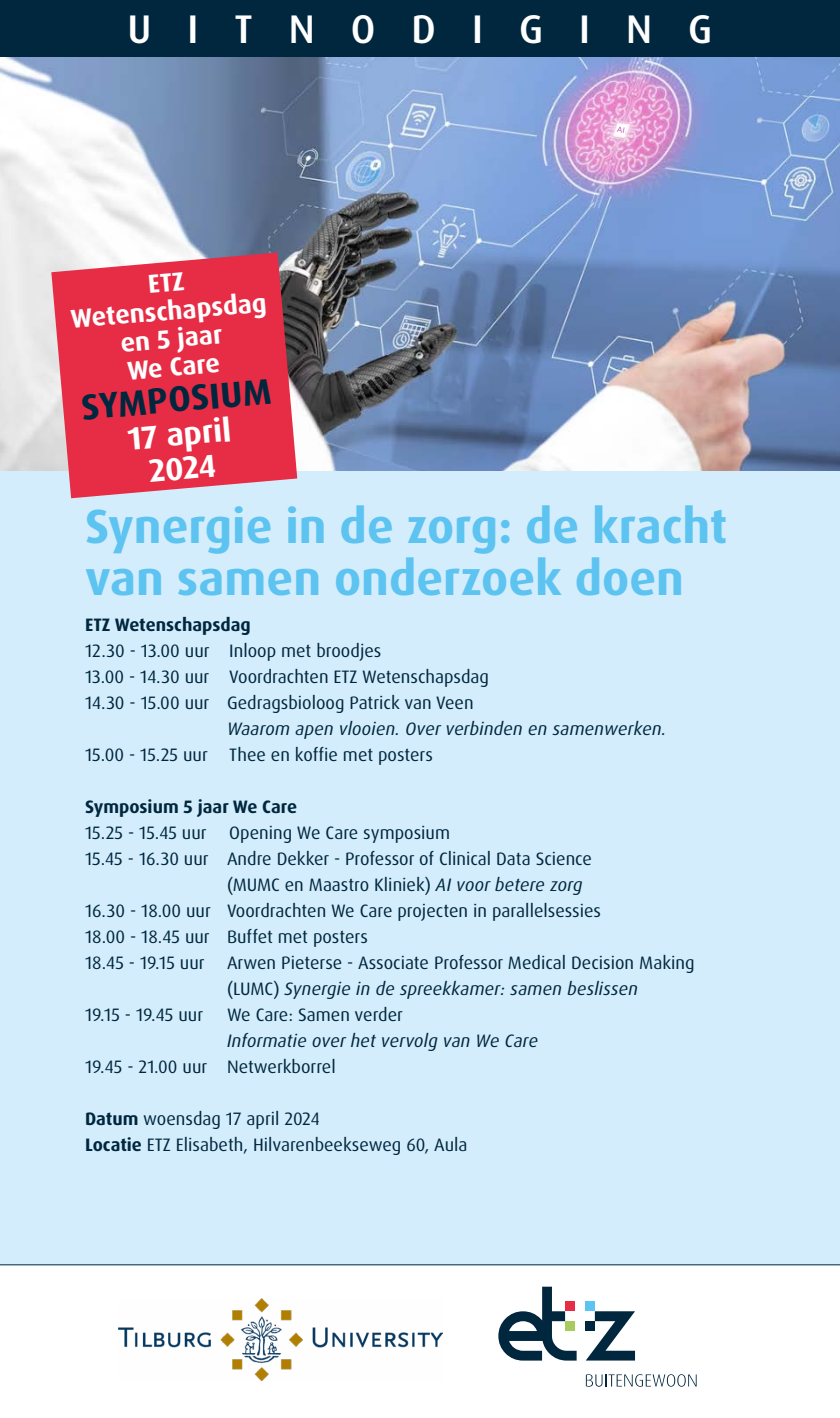
<style>
.page{position:relative;width:840px;height:1418px;background:#fff}
.page>*{position:absolute;margin:0;border:0;box-sizing:border-box;transform-origin:0 0}
.t1{font:700 48px/52px "Dax OT";color:#5dc3f0}
.t2{font:500 40px "Dax OT";letter-spacing:.9em;color:#fff}
.t3{font:700 36px "Dax OT";color:#00273e}
.t4{font:700 32px/34px "Dax OT";color:#fff;text-align:center}
.t5{font:700 26px/28px "Dax OT";color:#fff;text-align:center}
.t6{font:18px/26px "Dax OT";color:#00273e}
.t7{font:italic 18px "Dax OT";letter-spacing:.01em;color:#00273e}
.t8{font:700 18px "Dax OT";color:#00273e}
.s1{font-style:italic}
.s2{font-style:normal}
.s3{font-weight:700}
</style>
<div class="page">
<div style="left:0;top:471px;width:839px;height:793px;background:#d4edfc"></div>
<img style="left:0;top:57px;width:839px;height:414px">
<hr style="left:0;top:1264px;width:839px;height:1px;background:#00273e">
<div style="left:495px;top:1261px;width:225px;height:125px;background:#fff"></div>
<div style="left:584px;top:1301px;width:10px;height:10px;background:#5dc3f0"></div>
<svg style="left:498px;top:1286px;width:78px;height:74px"></svg>
<svg style="left:585px;top:1311px;width:49px;height:49px"></svg>
<div style="left:584px;top:1321px;width:10px;height:9px;background:#00273e"></div>
<div style="left:564px;top:1321px;width:10px;height:9px;background:#a9cb5e"></div>
<svg style="left:585px;top:1374px;width:111px;height:12px"></svg>
<svg style="left:51px;top:252px;width:246px;height:246px;background:#e1445a"></svg>
<img style="left:119px;top:1298px;width:323px;height:82px">
<svg style="left:614px;top:124px;width:12px;height:12px"></svg>
<div style="left:0;top:0;width:839px;height:57px;background:#00273e"></div>
<h2 class="t2" style="left:127px;top:3px;width:586px">UITNODIGING</h2>
<h3 class="t5" style="left:67px;top:278px;width:198px;rotate:-5deg">ETZ<br>Wetenschapsdag en 5 jaar<br>We Care</h3>
<h3 class="t3" style="left:79px;top:384px;width:192px;rotate:-5deg">SYMPOSIUM</h3>
<h3 class="t4" style="left:126px;top:422px;width:105px;rotate:-5deg">17 april<br>2024</h3>
<h1 class="t1" style="left:85px;top:500px;width:643px">Synergie in de zorg: de kracht van samen onderzoek doen</h1>
<p class="t8" style="left:85px;top:613px;width:167px">ETZ Wetenschapsdag</p>
<p class="t6" style="left:85px;top:638px;width:405px">12.30 - 13.00 uur Inloop met broodjes<br>13.00 - 14.30 uur Voordrachten ETZ Wetenschapsdag<br>14.30 - 15.00 uur Gedragsbioloog Patrick van Veen</p>
<p class="t7" style="left:227px;top:717px;width:440px">Waarom apen vlooien. Over verbinden en samenwerken.</p>
<p class="t6" style="left:85px;top:742px;width:349px">15.00 - 15.25 uur Thee en koffie met posters</p>
<p class="t8" style="left:85px;top:795px;width:213px">Symposium 5 jaar We Care</p>
<p class="t6" style="left:85px;top:820px;width:123px">15.25 - 15.45 uur</p>
<p class="t6" style="left:229px;top:820px;width:222px">Opening We Care symposium</p>
<p class="t6" style="left:85px;top:846px;width:508px">15.45 - 16.30 uur Andre Dekker - Professor of Clinical Data Science</p>
<p class="t6" style="left:227px;top:872px;width:357px">(MUMC en Maastro Kliniek) <span class="s1">AI voor betere zorg</span></p>
<p class="t6" style="left:85px;top:898px;width:517px">16.30 - 18.00 uur Voordrachten We Care projecten in parallelsessies</p>
<p class="t6" style="left:85px;top:924px;width:284px">18.00 - 18.45 uur Buffet met posters</p>
<p class="t6" style="left:85px;top:950px;width:610px">18.45 - 19.15 uur Arwen Pieterse - Associate Professor Medical Decision Making</p>
<p class="t7" style="left:227px;top:977px;width:412px"><span class="s2">(LUMC)</span> Synergie in de spreekkamer: samen beslissen</p>
<p class="t6" style="left:85px;top:1002px;width:119px">19.15 - 19.45 uur</p>
<p class="t6" style="left:227px;top:1002px;width:177px">We Care: Samen verder</p>
<p class="t7" style="left:227px;top:1029px;width:312px">Informatie over het vervolg van We Care</p>
<p class="t6" style="left:85px;top:1054px;width:252px">19.45 - 21.00 uur Netwerkborrel</p>
<p class="t6" style="left:85px;top:1106px;width:383px"><span class="s3">Datum</span> woensdag 17 april 2024<br><span class="s3">Locatie</span> ETZ Elisabeth, Hilvarenbeekseweg 60, Aula</p>
</div>
